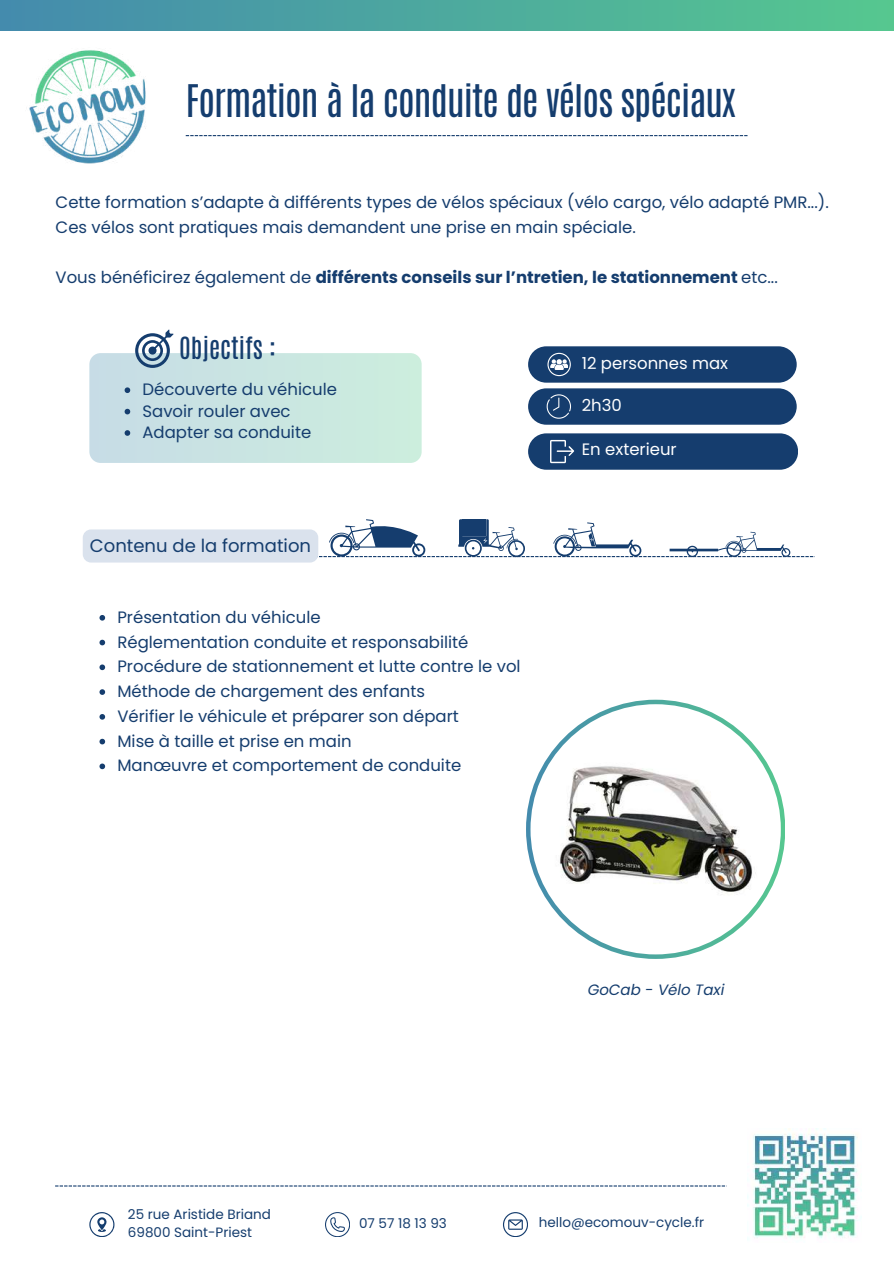
<style>
.page{position:relative;width:894px;height:1264px;background:#fff}
.page>*{position:absolute;margin:0;border:0;box-sizing:border-box;transform-origin:0 0}
.t1{font:37.5px "Antonio";letter-spacing:-.025em;color:#153d6e}
.t2{font:25.5px "Antonio";color:#153d6e}
.t3{font:18px "Poppins";color:#153d6e}
.t4{font:16.5px/24.8px "Poppins";color:#153d6e}
.t5{font:700 16.5px "Poppins";color:#153d6e}
.t6{font:16.5px "Poppins";color:#fff}
.t7{font:italic 15px "Poppins";color:#153d6e}
.t8{font:13.5px/18px "Poppins";color:#153d6e}
.s1{font-weight:400}
</style>
<div class="page">
<svg style="left:55px;top:1185px;width:670px;height:1px"></svg>
<img style="left:747px;top:1128px;width:111px;height:112px">
<svg style="left:325px;top:1212px;width:24px;height:24px"></svg>
<svg style="left:503px;top:1212px;width:24px;height:24px"></svg>
<svg style="left:89px;top:1212px;width:25px;height:24px"></svg>
<img style="left:29px;top:50px;width:117px;height:114px">
<div style="left:0;top:0;width:893px;height:31px;background:linear-gradient(to right,#448bad,#56c78f)"></div>
<svg style="left:186px;top:135px;width:561px;height:1px"></svg>
<svg style="left:526px;top:699px;width:258px;height:259px"></svg>
<div style="left:528px;top:346px;width:268px;height:36px;background:#153d6e;border-radius:18px"></div>
<svg style="left:547px;top:353px;width:23px;height:23px"></svg>
<div style="left:528px;top:388px;width:268px;height:37px;background:#153d6e;border-radius:18px"></div>
<svg style="left:546px;top:394px;width:25px;height:25px"></svg>
<div style="left:528px;top:433px;width:269px;height:36px;background:#153d6e;border-radius:18px"></div>
<svg style="left:99px;top:615px;width:6px;height:5px"></svg>
<svg style="left:99px;top:639px;width:6px;height:6px"></svg>
<svg style="left:99px;top:664px;width:6px;height:6px"></svg>
<svg style="left:99px;top:689px;width:6px;height:6px"></svg>
<svg style="left:99px;top:714px;width:6px;height:5px"></svg>
<svg style="left:99px;top:738px;width:6px;height:6px"></svg>
<svg style="left:99px;top:763px;width:6px;height:6px"></svg>
<svg style="left:316px;top:519px;width:498px;height:38px"></svg>
<div style="left:83px;top:529px;width:235px;height:33px;background:#dae2ed;border-radius:8px"></div>
<div style="left:89px;top:353px;width:332px;height:110px;background:#c9e5e2;border-radius:11px"></div>
<svg style="left:135px;top:329px;width:38px;height:39px"></svg>
<svg style="left:125px;top:387px;width:5px;height:6px"></svg>
<svg style="left:125px;top:409px;width:5px;height:5px"></svg>
<svg style="left:125px;top:430px;width:5px;height:6px"></svg>
<svg style="left:550px;top:440px;width:24px;height:23px"></svg>
<h1 class="t1" style="left:186px;top:74px;width:551px">Formation à la conduite de vélos spéciaux</h1>
<p class="t4" style="left:56px;top:190px;width:774px">Cette formation s’adapte à différents types de vélos spéciaux (vélo cargo, vélo adapté PMR...).<br>Ces vélos sont pratiques mais demandent une prise en main spéciale.</p>
<p class="t5" style="left:56px;top:265px;width:723px"><span class="s1">Vous bénéficirez également de</span> différents conseils sur l’ntretien, le stationnement <span class="s1">etc...</span></p>
<h2 class="t2" style="left:179px;top:330px;width:98px">Objectifs :</h2>
<p class="t4" style="left:142px;top:379px;width:196px;line-height:21.3px">Découverte du véhicule<br>Savoir rouler avec<br>Adapter sa conduite</p>
<p class="t3" style="left:90px;top:533px;width:222px">Contenu de la formation</p>
<p class="t4" style="left:117px;top:604px;width:404px">Présentation du véhicule<br>Réglementation conduite et responsabilité Procédure de stationnement et lutte contre le vol Méthode de chargement des enfants<br>Vérifier le véhicule et préparer son départ<br>Mise à taille et prise en main<br>Manœuvre et comportement de conduite</p>
<p class="t6" style="left:581px;top:351px;width:148px">12 personnes max</p>
<p class="t6" style="left:581px;top:394px;width:42px">2h30</p>
<p class="t6" style="left:581px;top:438px;width:96px">En exterieur</p>
<p class="t7" style="left:587px;top:979px;width:138px">GoCab - Vélo Taxi</p>
<p class="t8" style="left:128px;top:1205px;width:144px">25 rue Aristide Briand<br>69800 Saint-Priest</p>
<p class="t8" style="left:359px;top:1214px;width:89px">07 57 18 13 93</p>
<p class="t8" style="left:538px;top:1213px;width:167px">hello@ecomouv-cycle.fr</p>
</div>
